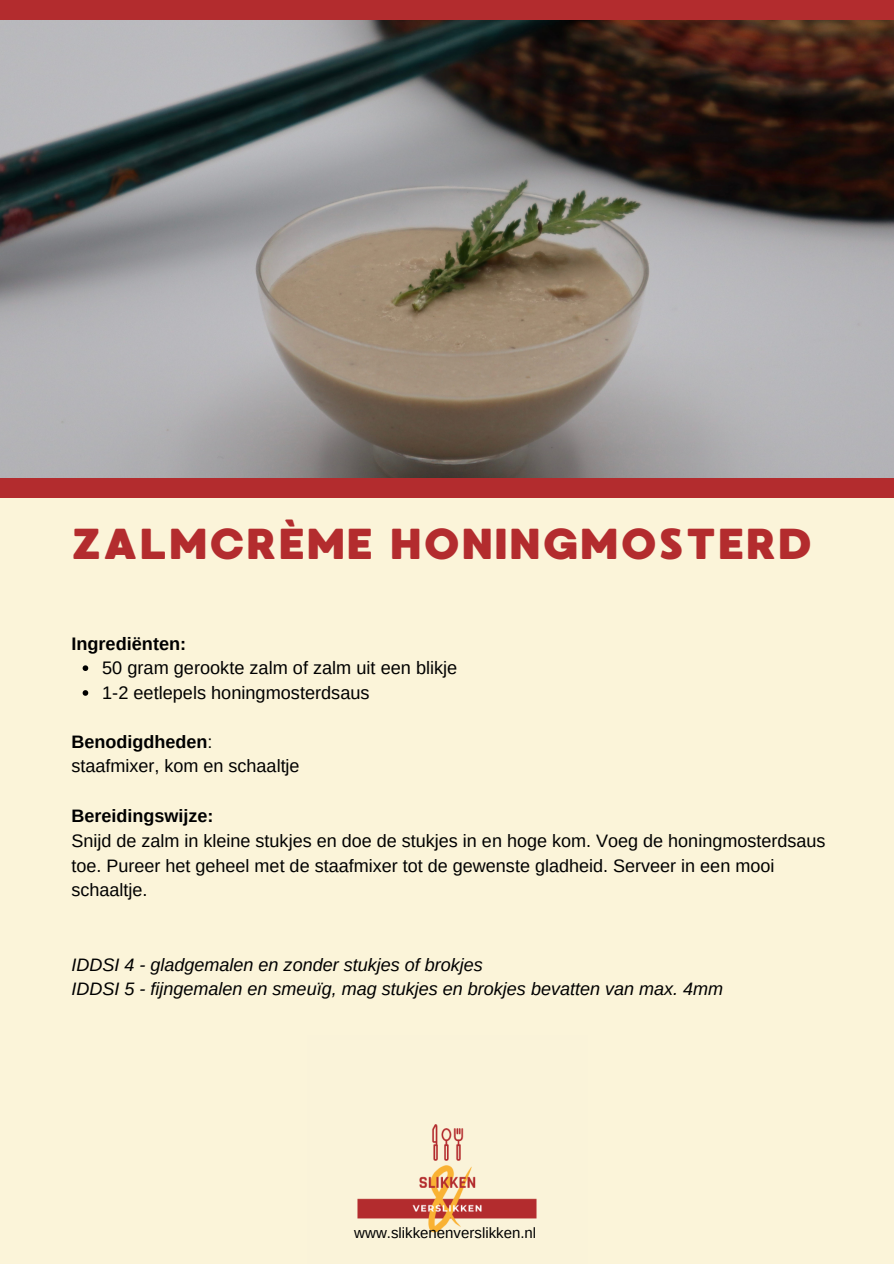
<style>
.page{position:relative;width:894px;height:1264px;background:#fff}
.page>*{position:absolute;margin:0;border:0;box-sizing:border-box;transform-origin:0 0}
.t1{font:43.2px "MADE Waffle Soft";letter-spacing:.04em;color:#b32c2e}
.t2{font:18.15px/24.8px "Arimo";color:#000}
.t3{font:700 18.15px "Arimo";color:#000}
.t4{font:18px/24.8px "Arimo";color:#000}
.t5{font:italic 18px/24.8px "Arimo";color:#000}
.t6{font:700 18px "Arimo";color:#000}
.t7{font:15px "Arimo";color:#000}
.s1{font-weight:700}
</style>
<div class="page">
<div style="left:0;top:0;width:893px;height:1263px;background:#fbf4d9"></div>
<div style="left:0;top:0;width:893px;height:497px;background:#b32c2e"></div>
<img style="left:0;top:20px;width:893px;height:457px">
<img style="left:357px;top:1124px;width:180px;height:109px">
<svg style="left:83px;top:665px;width:5px;height:6px"></svg>
<svg style="left:83px;top:690px;width:5px;height:5px"></svg>
<h1 class="t1" style="left:71px;top:518px;width:742px">ZALMCRÈME HONINGMOSTERD</h1>
<p class="t3" style="left:71px;top:633px;width:116px">Ingrediënten:</p>
<p class="t2" style="left:102px;top:655px;width:356px">50 gram gerookte zalm of zalm uit een blikje<br>1-2 eetlepels honingmosterdsaus</p>
<p class="t4" style="left:71px;top:729px;width:230px"><span class="s1">Benodigdheden</span>: staafmixer, kom en schaaltje</p>
<p class="t6" style="left:71px;top:805px;width:144px">Bereidingswijze:</p>
<p class="t4" style="left:71px;top:828px;width:755px">Snijd de zalm in kleine stukjes en doe de stukjes in en hoge kom. Voeg de honingmosterdsaus toe. Pureer het geheel met de staafmixer tot de gewenste gladheid. Serveer in een mooi schaaltje.</p>
<p class="t5" style="left:71px;top:952px;width:653px">IDDSI 4 - gladgemalen en zonder stukjes of brokjes<br>IDDSI 5 - fijngemalen en smeuïg, mag stukjes en brokjes bevatten van max. 4mm</p>
<p class="t7" style="left:354px;top:1224px;width:183px">www.slikkenenverslikken.nl</p>
</div>
